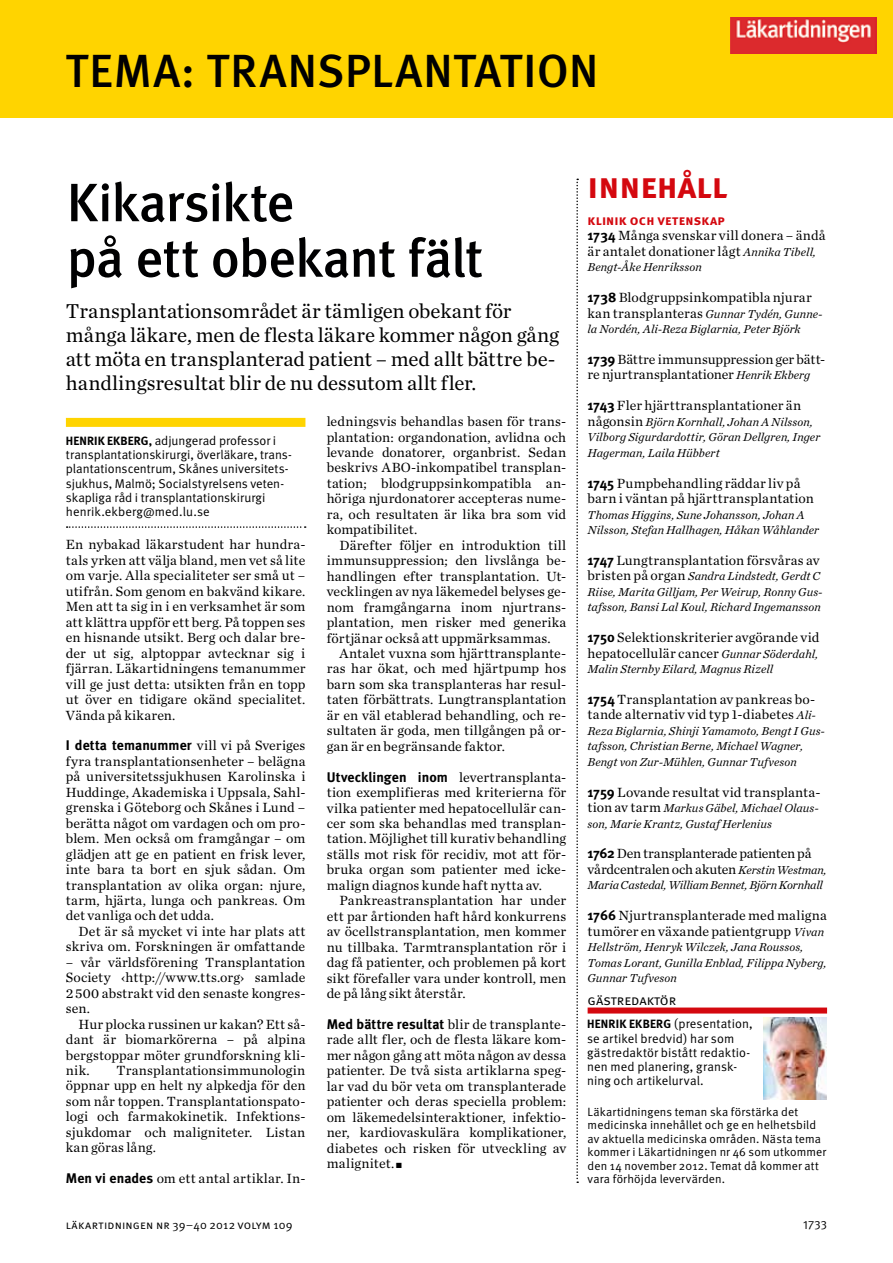
<style>
.page{position:relative;width:893px;height:1263px;background:#fff}
.page>*{position:absolute;margin:0;border:0;box-sizing:border-box;transform-origin:0 0}
.t1{font:54px/55.5px "Meta LT Medium";letter-spacing:-.01em;color:#000001}
.t2{font:46.5px "Meta LT Medium";letter-spacing:.02em;color:#000001}
.t3{font:36px "Meta LT Bold Small Caps";color:#d4080f}
.t4{font:21px/24px "Chronicle LT Text";letter-spacing:-.005em;color:#000001}
.t5{font:14.25px "Meta LT Normal Small Caps";color:#000001}
.t6{font:13.95px/15.5px "Chronicle LT Text";letter-spacing:.01em;color:#000001;text-align:justify}
.t7{font:13.95px/15.5px "Chronicle LT Text";letter-spacing:-.01em;color:#000001}
.t8{font:13.95px "Meta LT Bold";letter-spacing:.005em;color:#000001}
.t9{font:13.95px "Meta LT Bold Small Caps";letter-spacing:.02em;color:#d4080f}
.t10{font:12.75px/14.2px "Meta LT Normal";letter-spacing:.005em;color:#000001}
.t11{font:italic 12px/15.5px "Chronicle LT Text";letter-spacing:.005em;color:#000001}
.t12{font:12px/13.5px "Meta LT Normal";letter-spacing:.01em;color:#000001}
.t13{font:italic 12px "Chronicle LT Text";letter-spacing:-.015em;color:#000001}
.t14{font:12px "Meta LT Normal Small Caps";letter-spacing:.015em;color:#000001}
.t15{font:12px "Meta LT Normal Utilities";color:#000001}
.s1{font-family:"Meta LT Bold";font-size:12px}
.s2{font-family:"Chronicle LT Text"}
.s3{font-family:"Meta LT Bold"}
.s4{font-style:italic;font-size:12px}
.s5{font-style:normal;font-size:13.95px}
</style>
<div class="page">
<div style="left:66px;top:418px;width:239px;height:9px;background:#ffd400"></div>
<svg style="left:67px;top:526px;width:239px;height:2px"></svg>
<div style="left:588px;top:1007px;width:239px;height:6px;background:#d4080f"></div>
<img style="left:763px;top:1017px;width:64px;height:82px">
<div style="left:0;top:0;width:893px;height:117px;background:#ffd400"></div>
<img style="left:730px;top:17px;width:146px;height:37px">
<svg style="left:576px;top:179px;width:2px;height:1004px"></svg>
<h2 class="t2" style="left:66px;top:44px;width:534px">TEMA: TRANSPLANTATION</h2>
<h1 class="t1" style="left:67px;top:174px;width:418px">KIKARSIKTE<br>PÅ ETT OBEKANT FÄLT</h1>
<h3 class="t4" style="left:66px;top:299px;width:495px">Transplantationsområdet är tämligen obekant för många läkare, men de flesta läkare kommer någon gång att möta en transplanterad patient – med allt bättre be&shy;handlingsresultat blir de nu dessutom allt fler.</h3>
<p class="t10" style="left:66px;top:433px;width:227px"><span class="s1">Henrik Ekberg,</span> adjungerad professor i transplantationskirurgi, överläkare, trans&shy;plantationscentrum, Skånes universitets&shy;sjukhus, Malmö; Socialstyrelsens veten&shy;skapliga råd i transplantationskirurgi henrik.ekberg@med.lu.se</p>
<p class="t6" style="left:66px;top:537px;width:241px">En nybakad läkarstudent har hundra&shy;tals yrken att välja bland, men vet så lite om varje. Alla specialiteter ser små ut – utifrån. Som genom en bakvänd kikare.<br>Men att ta sig in i en verksamhet är som att klättra uppför ett berg. På toppen ses en hisnande utsikt. Berg och dalar bre&shy;der ut sig, alptoppar avtecknar sig i fjärran. Läkartidningens temanummer vill ge just detta: utsikten från en topp ut över en tidigare okänd specialitet.<br>Vända på kikaren.</p>
<p class="t8" style="left:66px;top:737px;width:241px">I detta temanummer <span class="s2">vill vi på Sveriges</span></p>
<p class="t6" style="left:66px;top:753px;width:241px">fyra transplantationsenheter – belägna på universitetssjukhusen Karolinska i Huddinge, Akademiska i Uppsala, Sahl&shy;grenska i Göteborg och Skånes i Lund – berätta något om vardagen och om pro&shy;blem. Men också om framgångar – om glädjen att ge en patient en frisk lever, inte bara ta bort en sjuk sådan. Om transplantation av olika organ: njure, tarm, hjärta, lunga och pankreas. Om det vanliga och det udda.</p>
<p class="t6" style="left:66px;top:923px;width:241px;text-align:right">Det är så mycket vi inte har plats att skriva om. Forskningen är omfattande</p>
<p class="t6" style="left:66px;top:954px;width:241px">– vår världsförening Transplantation Society ‹http://www.tts.org› samlade 2500 abstrakt vid den senaste kongres&shy;sen.</p>
<p class="t6" style="left:66px;top:1016px;width:241px;text-indent:13px">Hur plocka russinen ur kakan? Ett så&shy;dant är biomarkörerna – på alpina bergstoppar möter grundforskning kli&shy;nik.</p>
<p class="t6" style="left:66px;top:1062px;width:241px;text-indent:51px">Transplantationsimmunologin öppnar upp en helt ny alpkedja för den som når toppen. Transplantationspato&shy;logi och farmakokinetik. Infektions&shy;sjukdomar och maligniteter. Listan kan göras lång.</p>
<p class="t6" style="left:66px;top:1171px;width:241px"><span class="s3">Men vi enades</span> om ett antal artiklar. In-</p>
<p class="t6" style="left:327px;top:414px;width:241px">ledningsvis behandlas basen för trans&shy;plantation: organdonation, avlidna och levande donatorer, organbrist. Sedan beskrivs ABO-inkompatibel transplan&shy;tation; blodgruppsinkompatibla an&shy;höriga njurdonatorer accepteras nume&shy;ra, och resultaten är lika bra som vid kompatibilitet.</p>
<p class="t6" style="left:327px;top:537px;width:241px;text-indent:13px">Därefter följer en introduktion till immunsuppression; den livslånga be&shy;handlingen efter transplantation. Ut&shy;vecklingen av nya läkemedel belyses ge&shy;nom framgångarna inom njurtrans&shy;plantation, men risker med generika förtjänar också att uppmärksammas.</p>
<p class="t6" style="left:327px;top:645px;width:241px;text-indent:13px">Antalet vuxna som hjärttransplante&shy;ras har ökat, och med hjärtpump hos barn som ska transplanteras har resul&shy;taten förbättrats. Lungtransplantation är en väl etablerad behandling, och re&shy;sultaten är goda, men tillgången på or&shy;gan är en begränsande faktor.</p>
<p class="t6" style="left:327px;top:769px;width:241px"><span class="s3">Utvecklingen inom</span> levertransplanta&shy;tion exemplifieras med kriterierna för vilka patienter med hepatocellulär can&shy;cer som ska behandlas med transplan&shy;tation. Möjlighet till kurativ behandling ställs mot risk för recidiv, mot att för&shy;bruka organ som patienter med icke&shy;malign diagnos kunde haft nytta av.</p>
<p class="t6" style="left:327px;top:893px;width:241px;text-indent:13px">Pankreastransplantation har under ett par årtionden haft hård konkurrens av öcellstransplantation, men kommer nu tillbaka. Tarmtransplantation rör i dag få patienter, och problemen på kort sikt förefaller vara under kontroll, men de på lång sikt återstår.</p>
<p class="t6" style="left:327px;top:1016px;width:241px"><span class="s3">Med bättre resultat</span> blir de transplante&shy;rade allt fler, och de flesta läkare kom&shy;mer någon gång att möta någon av dessa patienter. De två sista artiklarna speg&shy;lar vad du bör veta om transplanterade patienter och deras speciella problem: om läkemedelsinteraktioner, infektio&shy;ner, kardiovaskulära komplikationer, diabetes och risken för utveckling av malignitet. ■</p>
<h3 class="t3" style="left:588px;top:164px;width:141px">innehåll</h3>
<p class="t9" style="left:588px;top:212px;width:139px">klinik och vetenskap</p>
<p class="t6" style="left:588px;top:228px;width:239px"><span class="s3">1734</span> Många svenskar vill donera – ändå är antalet donationer lågt <span class="s4">Annika Tibell,</span></p>
<p class="t11" style="left:588px;top:259px;width:116px">Bengt-Åke Henriksson</p>
<p class="t6" style="left:588px;top:290px;width:226px"><span class="s3">1738</span> Blodgruppsinkompatibla njurar</p>
<p class="t11" style="left:588px;top:306px;width:236px"><span class="s5">kan transplanteras</span> Gunnar Tydén, Gunne&shy;la Nordén, Ali-Reza Biglarnia, Peter Björk</p>
<p class="t6" style="left:588px;top:351px;width:239px"><span class="s3">1739</span> Bättre immunsuppression ger bätt&shy;re njurtransplantationer <span class="s4">Henrik Ekberg</span></p>
<p class="t6" style="left:588px;top:398px;width:215px"><span class="s3">1743</span> Fler hjärttransplantationer än</p>
<p class="t11" style="left:588px;top:414px;width:234px"><span class="s5">någonsin</span> Björn Kornhall, Johan A Nilsson,<br>Vilborg Sigurdardottir, Göran Dellgren, Inger<br>Hagerman, Laila Hübbert</p>
<p class="t6" style="left:588px;top:475px;width:228px"><span class="s3">1745</span> Pumpbehandling räddar liv på barn i väntan på hjärttransplantation</p>
<p class="t11" style="left:588px;top:507px;width:233px">Thomas Higgins, Sune Johansson, Johan A<br>Nilsson, Stefan Hallhagen, Håkan Wåhlander</p>
<p class="t6" style="left:588px;top:552px;width:234px"><span class="s3">1747</span> Lungtransplantation försvåras av</p>
<p class="t11" style="left:588px;top:568px;width:236px"><span class="s5">bristen på organ</span> Sandra Lindstedt, Gerdt C<br>Riise, Marita Gilljam, Per Weirup, Ronny Gus&shy;tafsson, Bansi Lal Koul, Richard Ingemansson</p>
<p class="t6" style="left:588px;top:630px;width:233px"><span class="s3">1750</span> Selektionskriterier avgörande vid hepatocellulär cancer <span class="s4">Gunnar Söderdahl,</span></p>
<p class="t11" style="left:588px;top:661px;width:187px">Malin Sternby Eilard, Magnus Rizell</p>
<p class="t6" style="left:588px;top:691px;width:230px"><span class="s3">1754</span> Transplantation av pankreas bo&shy;tande alternativ vid typ 1-diabetes <span class="s4">Ali-</span></p>
<p class="t11" style="left:588px;top:723px;width:239px">Reza Biglarnia, Shinji Yamamoto, Bengt I Gus&shy;tafsson, Christian Berne, Michael Wagner,<br>Bengt von Zur-Mühlen, Gunnar Tufveson</p>
<p class="t6" style="left:588px;top:784px;width:234px"><span class="s3">1759</span> Lovande resultat vid transplanta-</p>
<p class="t11" style="left:588px;top:800px;width:233px"><span class="s5">tion av tarm</span> Markus Gäbel, Michael Olaus&shy;son, Marie Krantz, Gustaf Herlenius</p>
<p class="t7" style="left:588px;top:846px;width:241px"><span class="s3">1762</span> Den transplanterade patienten på vårdcentralen och akuten <span class="s4">Kerstin Westman,</span></p>
<p class="t13" style="left:588px;top:878px;width:237px">Maria Castedal, William Bennet, Björn Kornhall</p>
<p class="t6" style="left:588px;top:908px;width:241px"><span class="s3">1766</span> Njurtransplanterade med maligna tumörer en växande patientgrupp <span class="s4">Vivan</span></p>
<p class="t11" style="left:588px;top:939px;width:240px">Hellström, Henryk Wilczek, Jana Roussos,<br>Tomas Lorant, Gunilla Enblad, Filippa Nyberg,<br>Gunnar Tufveson</p>
<p class="t5" style="left:588px;top:992px;width:90px">gästredaktör</p>
<p class="t10" style="left:587px;top:1016px;width:167px"><span class="s1">Henrik Ekberg</span> (presentation, se artikel bredvid) har som gästredaktör bistått redaktio&shy;nen med planering, gransk&shy;ning och artikelurval.</p>
<p class="t12" style="left:588px;top:1104px;width:240px">Läkartidningens teman ska förstärka det medicinska innehållet och ge en helhetsbild av aktuella medicinska områden. Nästa tema kommer i Läkartidningen nr 46 som utkommer den 14 november 2012. Temat då kommer att vara förhöjda levervärden.</p>
<p class="t14" style="left:66px;top:1218px;width:228px">läkartidningen nr 39–40 2012 volym 109</p>
<p class="t15" style="left:803px;top:1218px;width:25px">1733</p>
</div>
